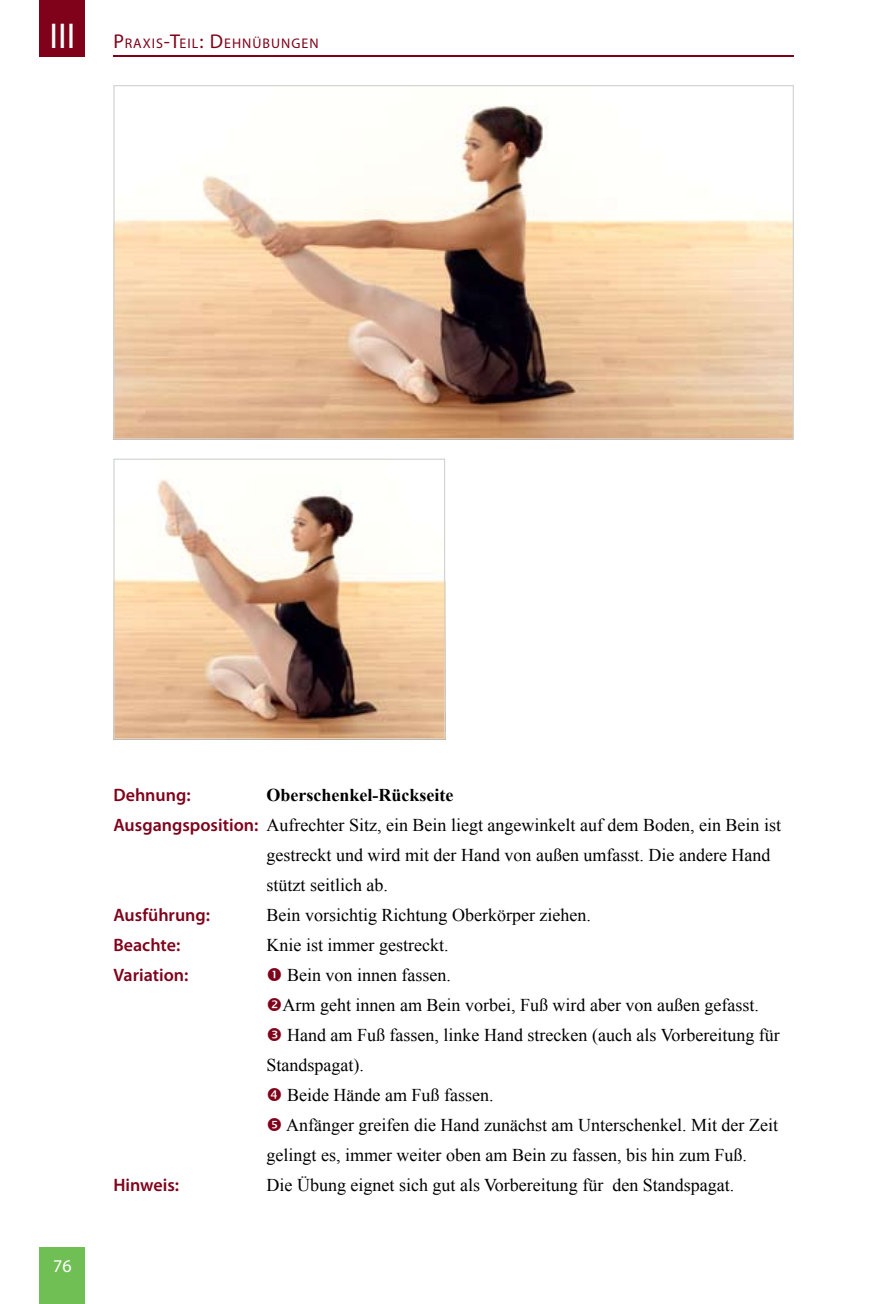
<style>
.page{position:relative;width:879px;height:1304px;background:#fff}
.page>*{position:absolute;margin:0;border:0;box-sizing:border-box;transform-origin:0 0}
.t1{font:18px "Times New Roman";color:#000}
.t2{font:600 18px "Myriad Pro";color:#7f021a}
.t3{font:700 18px "Times New Roman";color:#000}
.t4{font:18px "Myriad Pro";color:#fff}
.t5{font:14px "Myriad Pro";letter-spacing:.07em;color:#7f021a}
.s1{font-size:36px;color:#fff}
.s2{font-size:20px}
.s3{font-family:"Myriad Pro";font-weight:600;color:#7f021a}
</style>
<div class="page">
<img style="left:115px;top:105px;width:677px;height:332px">
<img style="left:115px;top:479px;width:328px;height:258px">
<div style="left:113px;top:459px;width:332px;height:280px;border:1px solid #d1d3d4"></div>
<div style="left:40px;top:1247px;width:45px;height:57px;background:#70bf54"></div>
<hr style="left:113px;top:56px;width:681px;height:1px;background:#7f021a">
<div style="left:40px;top:0;width:45px;height:57px;background:#7f021a"></div>
<p class="t5" style="left:49px;top:34px;width:271px"><span class="s1">III</span> <span class="s2">P</span>RAXIS<span class="s2">-T</span>EIL<span class="s2">: D</span>EHNÜBUNGEN</p>
<p class="t4" style="left:53px;top:1255px;width:20px">76</p>
<p class="t2" style="left:113px;top:783px;width:79px">Dehnung:</p>
<p class="t3" style="left:266px;top:782px;width:188px">Oberschenkel-Rückseite</p>
<p class="t1" style="left:113px;top:812px;width:669px"><span class="s3">Ausgangsposition:</span> Aufrechter Sitz, ein Bein liegt angewinkelt auf dem Boden, ein Bein ist</p>
<p class="t1" style="left:266px;top:842px;width:505px">gestreckt und wird mit der Hand von außen umfasst. Die andere Hand</p>
<p class="t1" style="left:266px;top:872px;width:123px">stützt seitlich ab.</p>
<p class="t2" style="left:113px;top:903px;width:98px">Ausführung:</p>
<p class="t1" style="left:266px;top:902px;width:326px">Bein vorsichtig Richtung Oberkörper ziehen.</p>
<p class="t2" style="left:113px;top:933px;width:68px">Beachte:</p>
<p class="t1" style="left:266px;top:932px;width:183px">Knie ist immer gestreckt.</p>
<p class="t2" style="left:113px;top:963px;width:76px">Variation:</p>
<p class="t1" style="left:287px;top:962px;width:165px">Bein von innen fassen.</p>
<p class="t1" style="left:283px;top:992px;width:478px">Arm geht innen am Bein vorbei, Fuß wird aber von außen gefasst.</p>
<p class="t1" style="left:287px;top:1022px;width:494px">Hand am Fuß fassen, linke Hand strecken (auch als Vorbereitung für</p>
<p class="t1" style="left:266px;top:1052px;width:99px">Standspagat).</p>
<p class="t1" style="left:287px;top:1082px;width:208px">Beide Hände am Fuß fassen.</p>
<p class="t1" style="left:286px;top:1112px;width:493px">Anfänger greifen die Hand zunächst am Unterschenkel. Mit der Zeit</p>
<p class="t1" style="left:266px;top:1142px;width:482px">gelingt es, immer weiter oben am Bein zu fassen, bis hin zum Fuß.</p>
<p class="t2" style="left:113px;top:1173px;width:67px">Hinweis:</p>
<p class="t1" style="left:266px;top:1172px;width:469px">Die Übung eignet sich gut als Vorbereitung für den Standspagat.</p>
</div>
